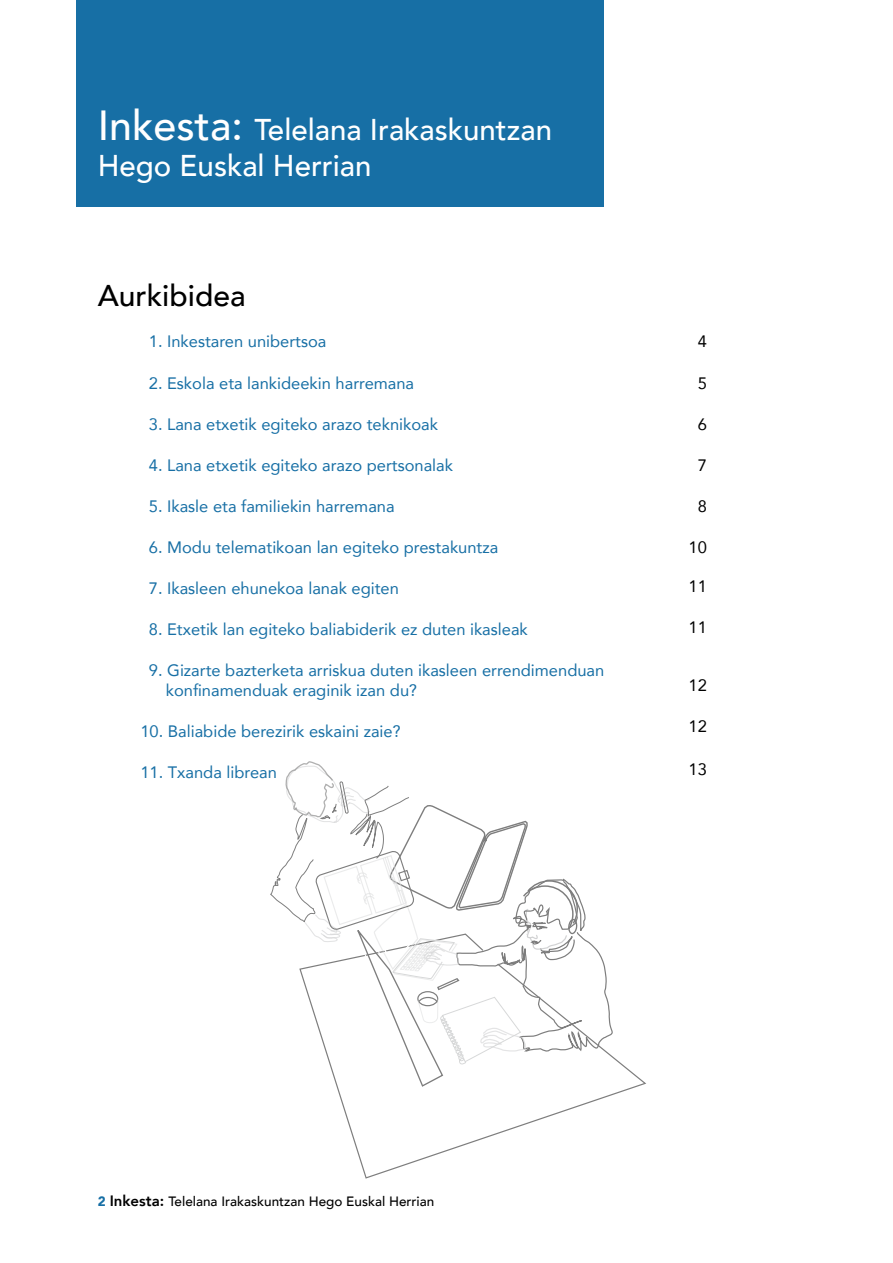
<style>
.page{position:relative;width:893px;height:1263px;background:#fff}
.page>*{position:absolute;margin:0;border:0;box-sizing:border-box;transform-origin:0 0}
.t1{font:500 30px/36px "Avenir";color:#fff}
.t2{font:500 30px "Avenir";color:#000}
.t3{font:16.5px/19.8px "Avenir";color:#176fa5}
.t4{font:16.5px "Avenir";color:#000}
.t5{font:500 13.5px "Avenir";color:#000}
.s1{font-size:42px}
.s2{font-weight:900;color:#176fa5}
.s3{font-weight:800;font-size:15px}
</style>
<div class="page">
<div style="left:77px;top:0;width:527px;height:207px;background:#176fa5"></div>
<svg style="left:339px;top:1057px;width:307px;height:122px"></svg>
<svg style="left:270px;top:761px;width:344px;height:333px"></svg>
<h1 class="t1" style="left:98px;top:110px;width:456px"><span class="s1">Inkesta:</span> Telelana Irakaskuntzan<br>Hego Euskal Herrian</h1>
<h1 class="t2" style="left:98px;top:270px;width:149px">Aurkibidea</h1>
<p class="t3" style="left:149px;top:331px;width:179px">1. Inkestaren unibertsoa</p>
<p class="t4" style="left:698px;top:328px;width:11px">4</p>
<p class="t3" style="left:149px;top:372px;width:267px">2. Eskola eta lankideekin harremana</p>
<p class="t4" style="left:698px;top:370px;width:11px">5</p>
<p class="t3" style="left:149px;top:413px;width:291px">3. Lana etxetik egiteko arazo teknikoak</p>
<p class="t4" style="left:698px;top:411px;width:11px">6</p>
<p class="t3" style="left:149px;top:454px;width:306px">4. Lana etxetik egiteko arazo pertsonalak</p>
<p class="t4" style="left:698px;top:452px;width:11px">7</p>
<p class="t3" style="left:149px;top:496px;width:247px">5. Ikasle eta familiekin harremana</p>
<p class="t4" style="left:698px;top:493px;width:11px">8</p>
<p class="t3" style="left:149px;top:537px;width:351px">6. Modu telematikoan lan egiteko prestakuntza</p>
<p class="t4" style="left:688px;top:534px;width:20px">10</p>
<p class="t3" style="left:149px;top:578px;width:252px">7. Ikasleen ehunekoa lanak egiten</p>
<p class="t4" style="left:688px;top:573px;width:20px">11</p>
<p class="t3" style="left:149px;top:619px;width:380px">8. Etxetik lan egiteko baliabiderik ez duten ikasleak</p>
<p class="t4" style="left:688px;top:614px;width:20px">11</p>
<p class="t3" style="left:166px;top:660px;width:440px;text-indent:-17px">9. Gizarte bazterketa arriskua duten ikasleen errendimenduan konfinamenduak eraginik izan du?</p>
<p class="t4" style="left:688px;top:672px;width:20px">12</p>
<p class="t3" style="left:140px;top:721px;width:262px">10. Baliabide berezirik eskaini zaie?</p>
<p class="t4" style="left:688px;top:713px;width:20px">12</p>
<p class="t3" style="left:140px;top:762px;width:138px">11. Txanda librean</p>
<p class="t4" style="left:688px;top:756px;width:20px">13</p>
<p class="t5" style="left:98px;top:1189px;width:338px"><span class="s2">2</span> <span class="s3">I</span><span class="s3">nkesta:</span> Telelana Irakaskuntzan Hego Euskal Herrian</p>
</div>
